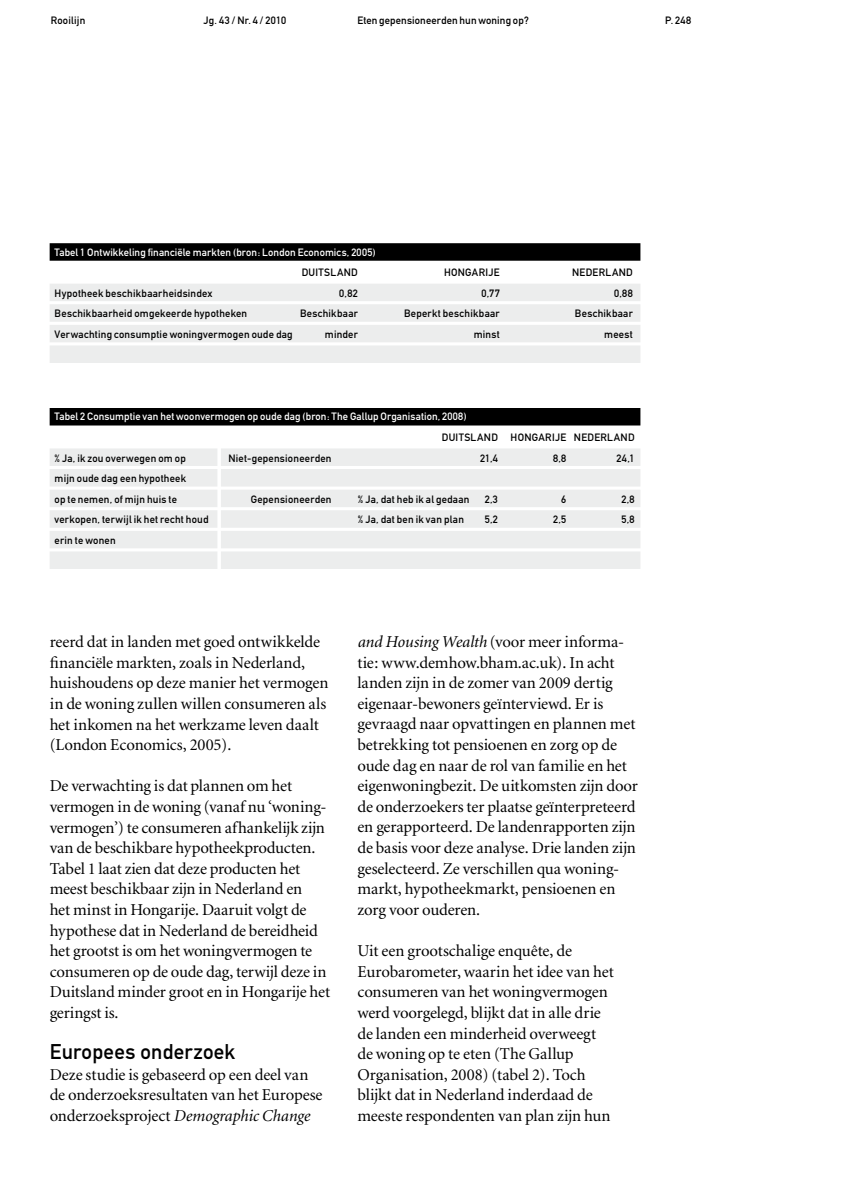
<style>
.page{position:relative;width:844px;height:1191px;background:#fff}
.page>*{position:absolute;margin:0;border:0;box-sizing:border-box;transform-origin:0 0}
.t1{font:21px "DIN Mittelschrift Alternate";letter-spacing:.01em;color:#000}
.t2{font:16.62px/20.7px "Minion";letter-spacing:-.005em;color:#000}
.t3{font:10.5px/20.7px "DIN Mittelschrift";letter-spacing:.02em;color:#000}
.t4{font:10.5px "DIN Mittelschrift Alternate";letter-spacing:.01em;color:#fff}
.s1{font-style:italic}
</style>
<div class="page">
<div style="left:50px;top:243px;width:590px;height:18px;background:#000"></div>
<div style="left:50px;top:284px;width:590px;height:17px;background:#eceded"></div>
<div style="left:50px;top:304px;width:590px;height:18px;background:#eceded"></div>
<div style="left:50px;top:325px;width:590px;height:17px;background:#eceded"></div>
<div style="left:50px;top:345px;width:590px;height:18px;background:#eceded"></div>
<div style="left:50px;top:408px;width:590px;height:17px;background:#000"></div>
<div style="left:50px;top:448px;width:590px;height:18px;background:#eceded"></div>
<div style="left:50px;top:469px;width:590px;height:17px;background:#eceded"></div>
<div style="left:50px;top:489px;width:590px;height:18px;background:#eceded"></div>
<div style="left:50px;top:510px;width:590px;height:18px;background:#eceded"></div>
<div style="left:50px;top:531px;width:590px;height:17px;background:#eceded"></div>
<div style="left:50px;top:551px;width:590px;height:18px;background:#eceded"></div>
<hr style="left:217px;top:442px;width:4px;height:133px;background:#fff">
<p class="t3" style="left:51px;top:10px;width:36px">Rooilijn</p>
<p class="t3" style="left:203px;top:10px;width:84px">Jg. 43 / Nr. 4 / 2010</p>
<p class="t3" style="left:357px;top:10px;width:173px">Eten gepensioneerden hun woning op?</p>
<p class="t3" style="left:665px;top:10px;width:27px">P. 248</p>
<p class="t4" style="left:55px;top:246px;width:322px">Tabel 1 Ontwikkeling financiële markten (bron: London Economics, 2005)</p>
<p class="t3" style="left:301px;top:262px;width:14px">Duitsland</p>
<p class="t3" style="left:444px;top:262px;width:14px">Hongarije</p>
<p class="t3" style="left:572px;top:262px;width:15px">Nederland</p>
<p class="t3" style="left:55px;top:283px;width:159px">Hypotheek beschikbaarheidsindex</p>
<p class="t3" style="left:339px;top:283px;width:20px">0,82</p>
<p class="t3" style="left:481px;top:283px;width:20px">0,77</p>
<p class="t3" style="left:614px;top:283px;width:20px">0,88</p>
<p class="t3" style="left:55px;top:303px;width:194px">Beschikbaarheid omgekeerde hypotheken</p>
<p class="t3" style="left:300px;top:303px;width:59px">Beschikbaar</p>
<p class="t3" style="left:404px;top:303px;width:97px">Beperkt beschikbaar</p>
<p class="t3" style="left:575px;top:303px;width:59px">Beschikbaar</p>
<p class="t3" style="left:55px;top:324px;width:239px">Verwachting consumptie woningvermogen oude dag</p>
<p class="t3" style="left:325px;top:324px;width:34px">minder</p>
<p class="t3" style="left:473px;top:324px;width:28px">minst</p>
<p class="t3" style="left:604px;top:324px;width:30px">meest</p>
<p class="t4" style="left:55px;top:410px;width:413px">Tabel 2 Consumptie van het woonvermogen op oude dag (bron: The Gallup Organisation, 2008)</p>
<p class="t3" style="left:441px;top:427px;width:14px">Duitsland</p>
<p class="t3" style="left:510px;top:427px;width:14px">Hongarije</p>
<p class="t3" style="left:573px;top:427px;width:15px">Nederland</p>
<p class="t3" style="left:55px;top:447px;width:133px">% Ja, ik zou overwegen om op</p>
<p class="t3" style="left:228px;top:447px;width:105px">Niet-gepensioneerden</p>
<p class="t3" style="left:480px;top:447px;width:19px">21,4</p>
<p class="t3" style="left:553px;top:447px;width:15px">8,8</p>
<p class="t3" style="left:616px;top:447px;width:20px">24,1</p>
<p class="t3" style="left:55px;top:468px;width:133px">mijn oude dag een hypotheek op te nemen, of mijn huis te</p>
<p class="t3" style="left:250px;top:489px;width:82px">Gepensioneerden</p>
<p class="t3" style="left:358px;top:489px;width:113px">% Ja, dat heb ik al gedaan</p>
<p class="t3" style="left:484px;top:489px;width:15px">2,3</p>
<p class="t3" style="left:561px;top:489px;width:7px">6</p>
<p class="t3" style="left:621px;top:489px;width:15px">2,8</p>
<p class="t3" style="left:55px;top:509px;width:155px">verkopen, terwijl ik het recht houd</p>
<p class="t3" style="left:358px;top:509px;width:108px">% Ja, dat ben ik van plan</p>
<p class="t3" style="left:484px;top:509px;width:15px">5,2</p>
<p class="t3" style="left:553px;top:509px;width:15px">2,5</p>
<p class="t3" style="left:621px;top:509px;width:15px">5,8</p>
<p class="t3" style="left:55px;top:530px;width:63px">erin te wonen</p>
<p class="t2" style="left:50px;top:632px;width:280px">reerd dat in landen met goed ontwikkelde financiële markten, zoals in Nederland, huishoudens op deze manier het vermogen in de woning zullen willen consumeren als het inkomen na het werkzame leven daalt (London Economics, 2005).</p>
<p class="t2" style="left:50px;top:776px;width:282px">De verwachting is dat plannen om het vermogen in de woning (vanaf nu ‘woning&shy;vermogen’) te consumeren afhankelijk zijn van de beschikbare hypotheekproducten.<br>Tabel 1 laat zien dat deze producten het meest beschikbaar zijn in Nederland en<br>het minst in Hongarije. Daaruit volgt de hypothese dat in Nederland de bereidheid het grootst is om het woningvermogen te consumeren op de oude dag, terwijl deze in Duitsland minder groot en in Hongarije het geringst is.</p>
<p class="t1" style="left:50px;top:1039px;width:187px">Europees onderzoek</p>
<p class="t2" style="left:50px;top:1064px;width:274px">Deze studie is gebaseerd op een deel van de onderzoeksresultaten van het Europese onderzoeksproject <span class="s1">Demographic Change</span></p>
<p class="t2" style="left:357px;top:632px;width:282px"><span class="s1">and Housing Wealth</span> (voor meer informa&shy;tie: www.demhow.bham.ac.uk). In acht landen zijn in de zomer van 2009 dertig eigenaar-bewoners geïnterviewd. Er is gevraagd naar opvattingen en plannen met betrekking tot pensioenen en zorg op de oude dag en naar de rol van familie en het eigenwoningbezit. De uitkomsten zijn door de onderzoekers ter plaatse geïnterpreteerd en gerapporteerd. De landenrapporten zijn de basis voor deze analyse. Drie landen zijn geselecteerd. Ze verschillen qua woning&shy;markt, hypotheekmarkt, pensioenen en zorg voor ouderen.</p>
<p class="t2" style="left:357px;top:941px;width:258px">Uit een grootschalige enquête, de Eurobarometer, waarin het idee van het consumeren van het woningvermogen werd voorgelegd, blijkt dat in alle drie de landen een minderheid overweegt de woning op te eten (The Gallup Organisation, 2008) (tabel 2). Toch blijkt dat in Nederland inderdaad de meeste respondenten van plan zijn hun</p>
</div>
